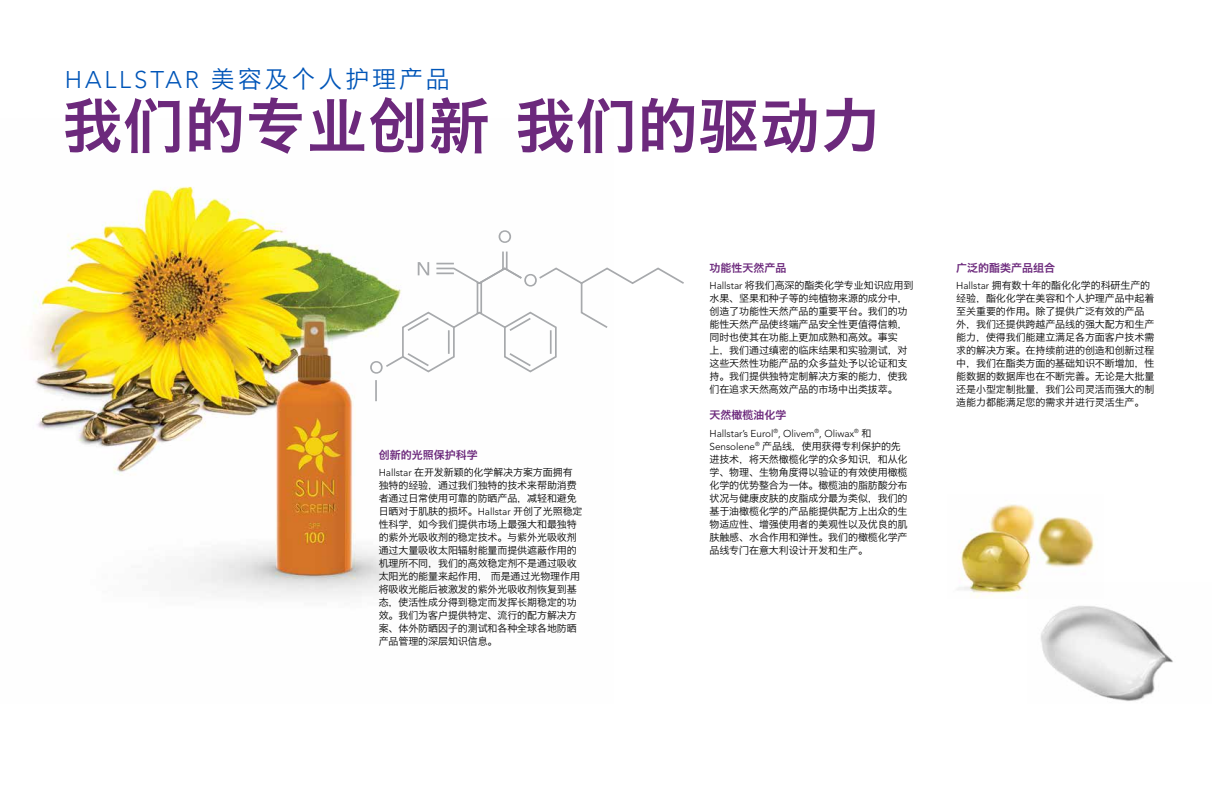
<style>
.page{position:relative;width:1224px;height:792px;background:#fff}
.page>*{position:absolute;margin:0;border:0;box-sizing:border-box;transform-origin:0 0}
.t1{font:60px "Hiragino Sans GB W6";letter-spacing:.02em;color:#6c297c}
.t2{font:24px "Hiragino Sans GB W3";letter-spacing:.12em;color:#0055b8}
.t3{font:11px "Hiragino Sans GB W6";color:#6c297c}
.t4{font:10px/13px "Hiragino Sans GB W3";letter-spacing:-.01em;color:#000}
.t5{font:300 10px "Avenir";letter-spacing:-.005em;color:#000}
.s1{font-family:"Avenir";font-weight:300}
.s2{font-family:"Hiragino Sans GB W3";font-weight:400}
</style>
<div class="page">
<img style="left:32px;top:186px;width:480px;height:411px">
<img style="left:957px;top:504px;width:138px;height:94px">
<img style="left:1027px;top:583px;width:146px;height:118px">
<svg style="left:499px;top:230px;width:12px;height:13px"></svg>
<svg style="left:370px;top:250px;width:314px;height:124px"></svg>
<hr style="left:375px;top:380px;width:2px;height:21px;background:#a7a9ac">
<h2 class="t2" style="left:65px;top:64px;width:387px"><span class="s1">HALLSTAR</span> 美容及个人护理产品</h2>
<h1 class="t1" style="left:63px;top:86px;width:820px">我们的专业创新我们的驱动力</h1>
<p class="t3" style="left:379px;top:447px;width:100px">创新的光照保护科学</p>
<p class="t4" style="left:379px;top:466px;width:205px"><span class="s1">Hallstar</span> 在开发新颖的化学解决方案方面拥有独特的经验，通过我们独特的技术来帮助消费者通过日常使用可靠的防晒产品，减轻和避免日晒对于肌肤的损坏。<span class="s1">Hallstar</span> 开创了光照稳定性科学，如今我们提供市场上最强大和最独特的紫外光吸收剂的稳定技术。与紫外光吸收剂通过大量吸收太阳辐射能量而提供遮蔽作用的机理所不同，我们的高效稳定剂不是通过吸收太阳光的能量来起作用， 而是通过光物理作用将吸收光能后被激发的紫外光吸收剂恢复到基态，使活性成分得到稳定而发挥长期稳定的功效。我们为客户提供特定、流行的配方解决方案、体外防晒因子的测试和各种全球各地防晒产品管理的深层知识信息。</p>
<p class="t3" style="left:710px;top:260px;width:78px">功能性天然产品</p>
<p class="t4" style="left:710px;top:279px;width:205px"><span class="s1">Hallstar</span> 将我们高深的酯类化学专业知识应用到水果、坚果和种子等的纯植物来源的成分中，创造了功能性天然产品的重要平台。我们的功能性天然产品使终端产品安全性更值得信赖，同时也使其在功能上更加成熟和高效。事实<br>上，我们通过缜密的临床结果和实验测试，对这些天然性功能产品的众多益处予以论证和支持。我们提供独特定制解决方案的能力，使我们在追求天然高效产品的市场中出类拔萃。</p>
<p class="t3" style="left:710px;top:408px;width:78px">天然橄榄油化学</p>
<p class="t5" style="left:710px;top:427px;width:163px">Hallstar’s Eurol<sup>®</sup>, Olivem<sup>®</sup>, Oliwax<sup>®</sup> <span class="s2">和</span></p>
<p class="t4" style="left:710px;top:439px;width:200px"><span class="s1">Sensolene</span><sup>®</sup> 产品线，使用获得专利保护的先进技术，将天然橄榄化学的众多知识，和从化学、物理、生物角度得以验证的有效使用橄榄化学的优势整合为一体。橄榄油的脂肪酸分布状况与健康皮肤的皮脂成分最为类似，我们的基于油橄榄化学的产品能提供配方上出众的生物适应性、增强使用者的美观性以及优良的肌肤触感、水合作用和弹性。我们的橄榄化学产品线专门在意大利设计开发和生产。</p>
<p class="t3" style="left:956px;top:260px;width:100px">广泛的酯类产品组合</p>
<p class="t4" style="left:956px;top:279px;width:200px"><span class="s1">Hallstar</span> 拥有数十年的酯化化学的科研生产的经验，酯化化学在美容和个人护理产品中起着至关重要的作用。除了提供广泛有效的产品外，我们还提供跨越产品线的强大配方和生产能力，使得我们能建立满足各方面客户技术需求的解决方案。在持续前进的创造和创新过程中，我们在酯类方面的基础知识不断增加，性能数据的数据库也在不断完善。无论是大批量还是小型定制批量，我们公司灵活而强大的制造能力都能满足您的需求并进行灵活生产。</p>
</div>
